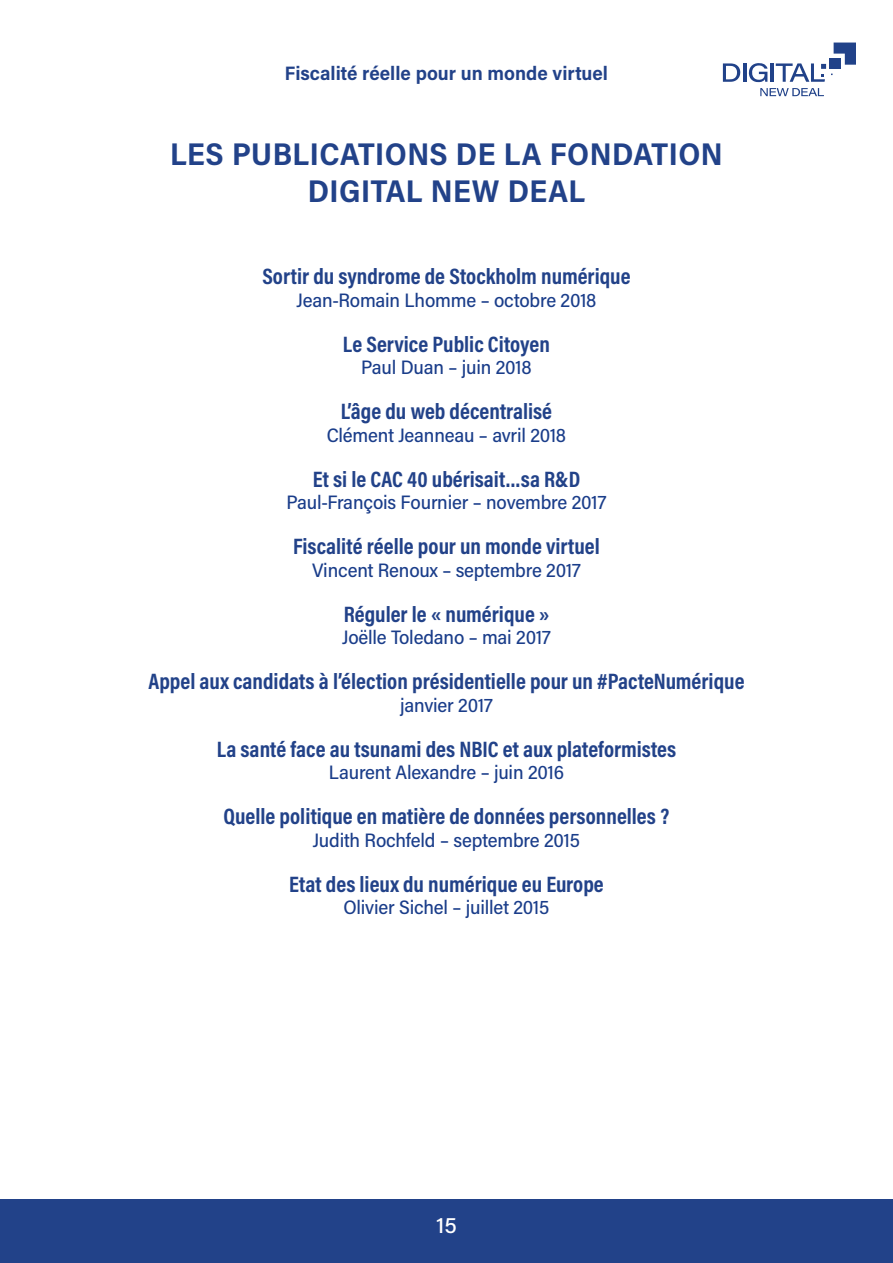
<style>
.page{position:relative;width:893px;height:1263px;background:#fff}
.page>*{position:absolute;margin:0;border:0;box-sizing:border-box;transform-origin:0 0}
.t1{font:700 31.5px/36px "Acumin Pro Semi Cond";letter-spacing:.015em;color:#224289;text-align:center}
.t2{font:700 22.5px "Acumin Pro Cond";color:#224289}
.t3{font:500 22.5px "Acumin Pro";color:#fff}
.t4{font:500 19.5px "Acumin Pro Semi Cond";letter-spacing:-.01em;color:#1a3d8a}
.t5{font:700 19.5px "Acumin Pro Semi Cond";color:#224289}
</style>
<div class="page">
<div style="left:0;top:1199px;width:893px;height:64px;background:#224289"></div>
<svg style="left:723px;top:63px;width:17px;height:19px"></svg>
<svg style="left:749px;top:63px;width:18px;height:19px"></svg>
<hr style="left:771px;top:63px;width:3px;height:19px;background:#214289">
<hr style="left:743px;top:63px;width:3px;height:19px;background:#214289">
<svg style="left:760px;top:88px;width:64px;height:8px"></svg>
<svg style="left:776px;top:43px;width:80px;height:39px"></svg>
<p class="t5" style="left:285px;top:59px;width:324px">Fiscalité réelle pour un monde virtuel</p>
<h1 class="t1" style="left:170px;top:135px;width:554px">LES PUBLICATIONS DE LA FONDATION<br>DIGITAL NEW DEAL</h1>
<p class="t2" style="left:262px;top:261px;width:370px">Sortir du syndrome de Stockholm numérique</p>
<p class="t4" style="left:297px;top:286px;width:301px">Jean-Romain Lhomme – octobre 2018</p>
<p class="t2" style="left:343px;top:329px;width:209px">Le Service Public Citoyen</p>
<p class="t4" style="left:361px;top:354px;width:172px">Paul Duan – juin 2018</p>
<p class="t2" style="left:341px;top:396px;width:213px">L’âge du web décentralisé</p>
<p class="t4" style="left:327px;top:421px;width:241px">Clément Jeanneau – avril 2018</p>
<p class="t2" style="left:313px;top:464px;width:269px">Et si le CAC 40 ubérisait…sa R&amp;D</p>
<p class="t4" style="left:287px;top:489px;width:321px">Paul-François Fournier – novembre 2017</p>
<p class="t2" style="left:293px;top:531px;width:308px">Fiscalité réelle pour un monde virtuel</p>
<p class="t4" style="left:312px;top:556px;width:270px">Vincent Renoux – septembre 2017</p>
<p class="t2" style="left:344px;top:599px;width:207px">Réguler le « numérique »</p>
<p class="t4" style="left:342px;top:624px;width:210px">Joëlle Toledano – mai 2017</p>
<p class="t2" style="left:148px;top:666px;width:598px">Appel aux candidats à l’élection présidentielle pour un #PacteNumérique</p>
<p class="t4" style="left:400px;top:691px;width:94px">janvier 2017</p>
<p class="t2" style="left:217px;top:734px;width:461px">La santé face au tsunami des NBIC et aux plateformistes</p>
<p class="t4" style="left:329px;top:759px;width:236px">Laurent Alexandre – juin 2016</p>
<p class="t2" style="left:224px;top:801px;width:447px">Quelle politique en matière de données personnelles ?</p>
<p class="t4" style="left:313px;top:826px;width:269px">Judith Rochfeld – septembre 2015</p>
<p class="t2" style="left:289px;top:869px;width:316px">Etat des lieux du numérique eu Europe</p>
<p class="t4" style="left:343px;top:894px;width:208px">Olivier Sichel – juillet 2015</p>
<p class="t3" style="left:436px;top:1210px;width:22px">15</p>
</div>
